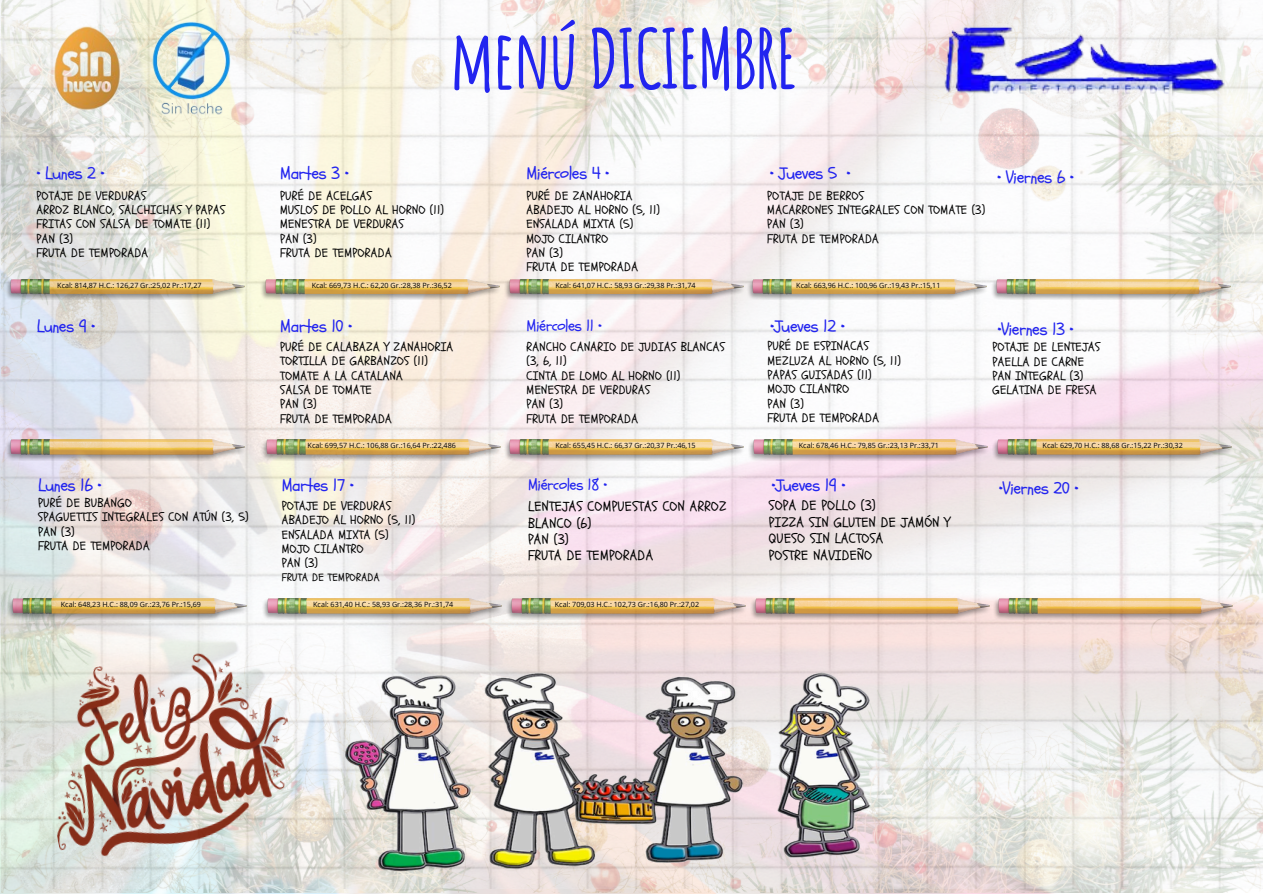
<style>
.page{position:relative;width:1263px;height:894px;background:#fff}
.page>*{position:absolute;margin:0;border:0;box-sizing:border-box;transform-origin:0 0}
.t1{font:700 80.7px "Amatic SC";letter-spacing:-.03em;color:#2224ef}
.t2{font:17.4px "Schoolbell";letter-spacing:-.03em;color:#2224ef}
.t3{font:15.9px "Schoolbell";letter-spacing:-.03em;color:#2224ef}
.t4{font:13.8px/16.4px "Schoolbell";letter-spacing:.03em;color:#000}
.t5{font:12.3px/14.4px "Schoolbell";letter-spacing:.03em;color:#000}
.t6{font:10.8px "Schoolbell";letter-spacing:.03em;color:#000}
.t7{font:7.2px "Open Sans";color:#000}
</style>
<div class="page">
<img style="left:0;top:0;width:1263px;height:887px">
<img style="left:884px;top:0;width:379px;height:181px">
<img style="left:260px;top:279px;width:241px;height:21px">
<img style="left:503px;top:279px;width:242px;height:21px">
<img style="left:747px;top:279px;width:242px;height:21px">
<img style="left:991px;top:279px;width:241px;height:21px">
<img style="left:260px;top:439px;width:242px;height:21px">
<img style="left:504px;top:439px;width:242px;height:21px">
<img style="left:748px;top:439px;width:485px;height:21px">
<img style="left:5px;top:279px;width:242px;height:21px">
<img style="left:5px;top:439px;width:242px;height:21px">
<img style="left:262px;top:598px;width:485px;height:21px">
<img style="left:749px;top:598px;width:242px;height:21px">
<img style="left:993px;top:598px;width:242px;height:21px">
<img style="left:6px;top:598px;width:242px;height:21px">
<img style="left:338px;top:645px;width:545px;height:233px">
<img style="left:27px;top:632px;width:284px;height:255px">
<img style="left:41px;top:18px;width:89px;height:107px">
<img style="left:140px;top:18px;width:103px;height:101px">
<p class="t1" style="left:450px;top:7px;width:350px">menúDICIEMBRE</p>
<h1 class="t2" style="left:37px;top:162px;width:70px">• Lunes 2 •</h1>
<h2 class="t5" style="left:37px;top:188px;width:190px">POTAJE DE VERDURAS<br>ARROZ BLANCO, SALCHICHAS Y PAPAS<br>FRITAS CON SALSA DE TOMATE (11)<br>PAN (3)<br>FRUTA DE TEMPORADA</h2>
<h2 class="t2" style="left:280px;top:162px;width:70px">Martes 3 •</h2>
<h4 class="t5" style="left:280px;top:188px;width:165px">PURÉ DE ACELGAS<br>MUSLOS DE POLLO AL HORNO (11)<br>MENESTRA DE VERDURAS<br>PAN (3)<br>FRUTA DE TEMPORADA</h4>
<h2 class="t2" style="left:526px;top:162px;width:84px">Miércoles 4 •</h2>
<h4 class="t5" style="left:526px;top:188px;width:135px">PURÉ DE ZANAHORIA<br>ABADEJO AL HORNO (5, 11)<br>ENSALADA MIXTA (5)<br>MOJO CILANTRO<br>PAN (3)<br>FRUTA DE TEMPORADA</h4>
<p class="t2" style="left:770px;top:162px;width:82px">• Jueves 5 •</p>
<h2 class="t5" style="left:767px;top:188px;width:219px">POTAJE DE BERROS<br>MACARRONES INTEGRALES CON TOMATE (3)<br>PAN (3)<br>FRUTA DE TEMPORADA</h2>
<h2 class="t7" style="left:57px;top:280px;width:146px">Kcal: 814,87 H.C.: 126,27 Gr.:25,02 Pr.:17,27</h2>
<p class="t7" style="left:312px;top:280px;width:142px">Kcal: 669,73 H.C.: 62,20 Gr.:28,38 Pr.:36,52</p>
<h2 class="t7" style="left:555px;top:280px;width:142px">Kcal: 641,07 H.C.: 58,93 Gr.:29,38 Pr.:31,74</h2>
<p class="t7" style="left:796px;top:280px;width:146px">Kcal: 663,96 H.C.: 100,96 Gr.:19,43 Pr.:15,11</p>
<h2 class="t2" style="left:37px;top:315px;width:60px">Lunes 9 •</h2>
<p class="t2" style="left:280px;top:315px;width:74px">Martes 10 •</p>
<p class="t3" style="left:526px;top:315px;width:77px">Miércoles 11 •</p>
<p class="t2" style="left:770px;top:315px;width:76px">•Jueves 12 •</p>
<p class="t2" style="left:997px;top:165px;width:78px">• Viernes 6 •</p>
<h4 class="t2" style="left:997px;top:318px;width:78px">•Viernes 13 •</h4>
<p class="t5" style="left:280px;top:340px;width:175px">PURÉ DE CALABAZA Y ZANAHORIA<br>TORTILLA DE GARBANZOS (11)<br>TOMATE A LA CATALANA<br>SALSA DE TOMATE<br>PAN (3)<br>FRUTA DE TEMPORADA</p>
<p class="t5" style="left:526px;top:340px;width:200px">RANCHO CANARIO DE JUDIAS BLANCAS (3, 6, 11)<br>CINTA DE LOMO AL HORNO (11)<br>MENESTRA DE VERDURAS<br>PAN (3)<br>FRUTA DE TEMPORADA</p>
<p class="t5" style="left:767px;top:339px;width:135px">PURÉ DE ESPINACAS<br>MEZLUZA AL HORNO (5, 11)<br>PAPAS GUISADAS (11)<br>MOJO CILANTRO<br>PAN (3)<br>FRUTA DE TEMPORADA</p>
<h4 class="t5" style="left:992px;top:340px;width:109px">POTAJE DE LENTEJAS<br>PAELLA DE CARNE<br>PAN INTEGRAL (3)<br>GELATINA DE FRESA</h4>
<h4 class="t7" style="left:308px;top:440px;width:150px">Kcal: 699,57 H.C.: 106,88 Gr.:16,64 Pr.:22,486</h4>
<p class="t7" style="left:555px;top:440px;width:142px">Kcal: 655,45 H.C.: 66,37 Gr.:20,37 Pr.:46,15</p>
<p class="t7" style="left:799px;top:440px;width:142px">Kcal: 678,46 H.C.: 79,85 Gr.:23,13 Pr.:33,71</p>
<h2 class="t7" style="left:1043px;top:440px;width:142px">Kcal: 629,70 H.C.: 88,68 Gr.:15,22 Pr.:30,32</h2>
<h4 class="t2" style="left:38px;top:474px;width:65px">Lunes 16 •</h4>
<p class="t2" style="left:282px;top:474px;width:74px">Martes 17 •</p>
<p class="t3" style="left:528px;top:474px;width:81px">Miércoles 18 •</p>
<h2 class="t2" style="left:771px;top:474px;width:76px">•Jueves 19 •</h2>
<h4 class="t2" style="left:999px;top:477px;width:81px">•Viernes 20 •</h4>
<p class="t5" style="left:38px;top:496px;width:212px">PURÉ DE BUBANGO<br>SPAGUETTIS INTEGRALES CON ATÚN (3, 5)<br>PAN (3)<br>FRUTA DE TEMPORADA</p>
<p class="t4" style="left:528px;top:498px;width:200px">LENTEJAS COMPUESTAS CON ARROZ<br>BLANCO (6)<br>PAN (3)<br>FRUTA DE TEMPORADA</p>
<h2 class="t4" style="left:769px;top:498px;width:183px">SOPA DE POLLO (3)<br>PIZZA SIN GLUTEN DE JAMÓN Y<br>QUESO SIN LACTOSA<br>POSTRE NAVIDEÑO</h2>
<h4 class="t5" style="left:282px;top:498px;width:135px">POTAJE DE VERDURAS<br>ABADEJO AL HORNO (5, 11)<br>ENSALADA MIXTA (5)<br>MOJO CILANTRO<br>PAN (3)</h4>
<h4 class="t6" style="left:282px;top:570px;width:100px">FRUTA DE TEMPORADA</h4>
<p class="t7" style="left:61px;top:599px;width:142px">Kcal: 648,23 H.C.: 88,09 Gr.:23,76 Pr.:15,69</p>
<p class="t7" style="left:313px;top:599px;width:142px">Kcal: 631,40 H.C.: 58,93 Gr.:28,36 Pr.:31,74</p>
<h2 class="t7" style="left:555px;top:599px;width:146px">Kcal: 709,03 H.C.: 102,73 Gr.:16,80 Pr.:27,02</h2>
</div>
